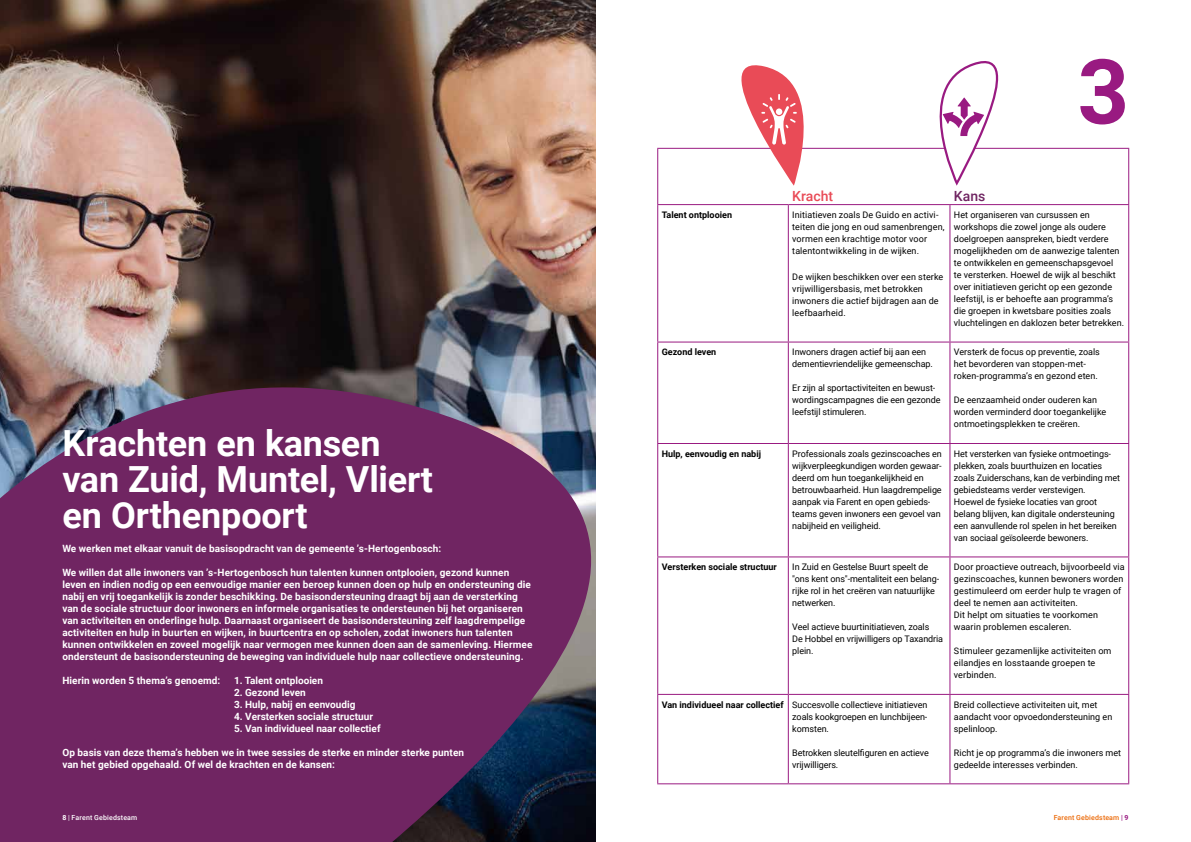
<style>
.page{position:relative;width:1191px;height:842px;background:#fff}
.page>*{position:absolute;margin:0;border:0;box-sizing:border-box;transform-origin:0 0}
.t1{font:700 90px "Roboto";color:#991a81}
.t2{font:700 36px/36px "Roboto";letter-spacing:-.005em;color:#fff}
.t3{font:500 14px "Roboto";color:#e94b57}
.t4{font:500 14px "Roboto";color:#702562}
.t5{font:700 10px/12px "Roboto";letter-spacing:.01em;color:#fff}
.t6{font:9px/12px "Roboto";color:#000}
.t7{font:700 9px "Roboto";color:#000}
.t8{font:500 7px "Roboto";letter-spacing:.02em;color:#fff}
.t9{font:500 7px "Roboto";letter-spacing:.02em;color:#ec6907}
.s1{font-weight:700}
.s2{font-weight:400}
.s3{color:#991a81}
.s4{font-weight:700;color:#991a81}
</style>
<div class="page">
<img style="left:0;top:0;width:595px;height:214px">
<img style="left:0;top:214px;width:1066px;height:628px">
<svg style="left:658px;top:149px;width:470px;height:634px"></svg>
<hr style="left:657px;top:148px;width:131px;height:1px;background:#991a81">
<hr style="left:657px;top:149px;width:1px;height:55px;background:#991a81">
<hr style="left:788px;top:148px;width:162px;height:1px;background:#991a81">
<hr style="left:950px;top:148px;width:179px;height:1px;background:#991a81">
<hr style="left:1128px;top:149px;width:1px;height:55px;background:#991a81">
<hr style="left:657px;top:204px;width:131px;height:1px;background:#991a81">
<hr style="left:657px;top:205px;width:1px;height:137px;background:#991a81">
<hr style="left:657px;top:444px;width:1px;height:112px;background:#991a81">
<hr style="left:657px;top:695px;width:1px;height:88px;background:#991a81">
<hr style="left:1128px;top:695px;width:1px;height:88px;background:#991a81">
<hr style="left:657px;top:783px;width:131px;height:1px;background:#991a81">
<hr style="left:950px;top:783px;width:179px;height:1px;background:#991a81">
<hr style="left:788px;top:205px;width:1px;height:137px;background:#991a81">
<hr style="left:950px;top:204px;width:179px;height:1px;background:#991a81">
<hr style="left:949px;top:205px;width:1px;height:137px;background:#991a81">
<hr style="left:1128px;top:205px;width:1px;height:137px;background:#991a81">
<hr style="left:1128px;top:444px;width:1px;height:112px;background:#991a81">
<hr style="left:788px;top:204px;width:162px;height:1px;background:#991a81">
<hr style="left:657px;top:342px;width:131px;height:1px;background:#991a81">
<hr style="left:657px;top:343px;width:1px;height:100px;background:#991a81">
<hr style="left:950px;top:342px;width:179px;height:1px;background:#991a81">
<hr style="left:1128px;top:343px;width:1px;height:100px;background:#991a81">
<hr style="left:657px;top:443px;width:131px;height:1px;background:#991a81">
<hr style="left:950px;top:443px;width:179px;height:1px;background:#991a81">
<hr style="left:788px;top:443px;width:162px;height:1px;background:#991a81">
<hr style="left:657px;top:556px;width:131px;height:1px;background:#991a81">
<hr style="left:657px;top:557px;width:1px;height:137px;background:#991a81">
<hr style="left:788px;top:556px;width:162px;height:1px;background:#991a81">
<hr style="left:950px;top:556px;width:179px;height:1px;background:#991a81">
<hr style="left:1128px;top:557px;width:1px;height:137px;background:#991a81">
<hr style="left:657px;top:694px;width:131px;height:1px;background:#991a81">
<hr style="left:950px;top:694px;width:179px;height:1px;background:#991a81">
<hr style="left:788px;top:342px;width:162px;height:1px;background:#991a81">
<hr style="left:788px;top:343px;width:1px;height:100px;background:#991a81">
<hr style="left:949px;top:343px;width:1px;height:100px;background:#991a81">
<hr style="left:788px;top:444px;width:1px;height:112px;background:#991a81">
<hr style="left:949px;top:444px;width:1px;height:112px;background:#991a81">
<hr style="left:788px;top:557px;width:1px;height:137px;background:#991a81">
<hr style="left:949px;top:557px;width:1px;height:137px;background:#991a81">
<hr style="left:788px;top:694px;width:162px;height:1px;background:#991a81">
<hr style="left:788px;top:695px;width:1px;height:88px;background:#991a81">
<hr style="left:949px;top:695px;width:1px;height:88px;background:#991a81">
<hr style="left:788px;top:783px;width:162px;height:1px;background:#991a81">
<svg style="left:699px;top:65px;width:130px;height:121px"></svg>
<svg style="left:911px;top:61px;width:127px;height:124px"></svg>
<h3 class="t3" style="left:792px;top:186px;width:42px">Kracht</h3>
<h3 class="t4" style="left:954px;top:186px;width:33px">Kans</h3>
<h1 class="t1" style="left:1077px;top:29px;width:53px">3</h1>
<h2 class="t2" style="left:62px;top:424px;width:372px">Krachten en kansen van Zuid, Muntel, Vliert en Orthenpoort</h2>
<p class="t5" style="left:62px;top:542px;width:380px">We werken met elkaar vanuit de basisopdracht van de gemeente ’s-Hertogenbosch:</p>
<p class="t5" style="left:62px;top:566px;width:472px">We willen dat alle inwoners van ’s-Hertogenbosch hun talenten kunnen ontplooien, gezond kunnen leven en indien nodig op een eenvoudige manier een beroep kunnen doen op hulp en ondersteuning die nabij en vrij toegankelijk is zonder beschikking. De basisondersteuning draagt bij aan de versterking van de sociale structuur door inwoners en informele organisaties te ondersteunen bij het organiseren van activiteiten en onderlinge hulp. Daarnaast organiseert de basisondersteuning zelf laagdrempelige activiteiten en hulp in buurten en wijken, in buurtcentra en op scholen, zodat inwoners hun talenten kunnen ontwikkelen en zoveel mogelijk naar vermogen mee kunnen doen aan de samenleving. Hiermee ondersteunt de basisondersteuning de beweging van individuele hulp naar collectieve ondersteuning.</p>
<p class="t5" style="left:62px;top:674px;width:159px">Hierin worden 5 thema’s genoemd:</p>
<p class="t5" style="left:234px;top:674px;width:90px">1. Talent ontplooien</p>
<p class="t5" style="left:234px;top:686px;width:73px">2. Gezond leven</p>
<p class="t5" style="left:234px;top:698px;width:123px">3. Hulp, nabij en eenvoudig</p>
<p class="t5" style="left:234px;top:710px;width:140px">4. Versterken sociale structuur</p>
<p class="t5" style="left:234px;top:722px;width:148px">5. Van individueel naar collectief</p>
<p class="t5" style="left:62px;top:746px;width:403px">Op basis van deze thema’s hebben we in twee sessies de sterke en minder sterke punten van het gebied opgehaald. Of wel de krachten en de kansen:</p>
<p class="t7" style="left:662px;top:209px;width:72px">Talent ontplooien</p>
<p class="t6" style="left:792px;top:208px;width:154px">Initiatieven zoals De Guido en activi&shy;teiten die jong en oud samenbrengen, vormen een krachtige motor voor talentontwikkeling in de wijken.</p>
<p class="t6" style="left:792px;top:271px;width:152px">De wijken beschikken over een sterke vrijwilligersbasis, met betrokken inwoners die actief bijdragen aan de leefbaarheid.</p>
<p class="t7" style="left:662px;top:346px;width:56px">Gezond leven</p>
<p class="t6" style="left:792px;top:346px;width:142px">Inwoners dragen actief bij aan een dementievriendelijke gemeenschap.</p>
<p class="t6" style="left:792px;top:382px;width:150px">Er zijn al sportactiviteiten en bewust&shy;wordingscampagnes die een gezonde leefstijl stimuleren.</p>
<p class="t6" style="left:954px;top:208px;width:172px">Het organiseren van cursussen en workshops die zowel jonge als oudere doelgroepen aanspreken, biedt verdere mogelijkheden om de aanwezige talenten te ontwikkelen en gemeenschapsgevoel<br>te versterken. Hoewel de wijk al beschikt over initiatieven gericht op een gezonde leefstijl, is er behoefte aan programma’s die groepen in kwetsbare posities zoals vluchtelingen en daklozen beter betrekken.</p>
<p class="t6" style="left:954px;top:346px;width:147px">Versterk de focus op preventie, zoals het bevorderen van stoppen-met&shy;roken-programma’s en gezond eten.</p>
<p class="t6" style="left:954px;top:394px;width:154px">De eenzaamheid onder ouderen kan worden verminderd door toegankelijke ontmoetingsplekken te creëren.</p>
<p class="t7" style="left:662px;top:447px;width:101px">Hulp, eenvoudig en nabij</p>
<p class="t6" style="left:792px;top:447px;width:151px">Professionals zoals gezinscoaches en wijkverpleegkundigen worden gewaar&shy;deerd om hun toegankelijkheid en betrouwbaarheid. Hun laagdrempelige aanpak via Farent en open gebieds&shy;teams geven inwoners een gevoel van nabijheid en veiligheid.</p>
<p class="t6" style="left:954px;top:447px;width:168px">Het versterken van fysieke ontmoetings&shy;plekken, zoals buurthuizen en locaties zoals Zuiderschans, kan de verbinding met gebiedsteams verder verstevigen.<br>Hoewel de fysieke locaties van groot belang blijven, kan digitale ondersteuning een aanvullende rol spelen in het bereiken van sociaal geïsoleerde bewoners.</p>
<p class="t7" style="left:662px;top:561px;width:117px">Versterken sociale structuur</p>
<p class="t6" style="left:792px;top:561px;width:148px">In Zuid en Gestelse Buurt speelt de "ons kent ons"-mentaliteit een belang&shy;rijke rol in het creëren van natuurlijke netwerken.</p>
<p class="t6" style="left:792px;top:621px;width:152px">Veel actieve buurtinitiatieven, zoals<br>De Hobbel en vrijwilligers op Taxandria plein.</p>
<p class="t6" style="left:954px;top:561px;width:172px">Door proactieve outreach, bijvoorbeeld via gezinscoaches, kunnen bewoners worden gestimuleerd om eerder hulp te vragen of deel te nemen aan activiteiten.<br>Dit helpt om situaties te voorkomen waarin problemen escaleren.</p>
<p class="t6" style="left:954px;top:645px;width:159px">Stimuleer gezamenlijke activiteiten om eilandjes en losstaande groepen te verbinden.</p>
<p class="t6" style="left:792px;top:698px;width:136px;text-align:justify;text-indent:-131px"><span class="s1">Van individueel naar collectief</span> Succesvolle collectieve initiatieven zoals kookgroepen en lunchbijeen&shy;komsten.</p>
<p class="t6" style="left:792px;top:746px;width:138px">Betrokken sleutelfiguren en actieve vrijwilligers.</p>
<p class="t6" style="left:954px;top:698px;width:160px">Breid collectieve activiteiten uit, met aandacht voor opvoedondersteuning en spelinloop.</p>
<p class="t6" style="left:954px;top:746px;width:169px">Richt je op programma’s die inwoners met gedeelde interesses verbinden.</p>
<p class="t8" style="left:62px;top:812px;width:76px"><span class="s1">8</span> <span class="s2">|</span> Farent Gebiedsteam</p>
<p class="t9" style="left:1053px;top:812px;width:76px">Farent Gebiedsteam <span class="s3">|</span> <span class="s4">9</span></p>
</div>
